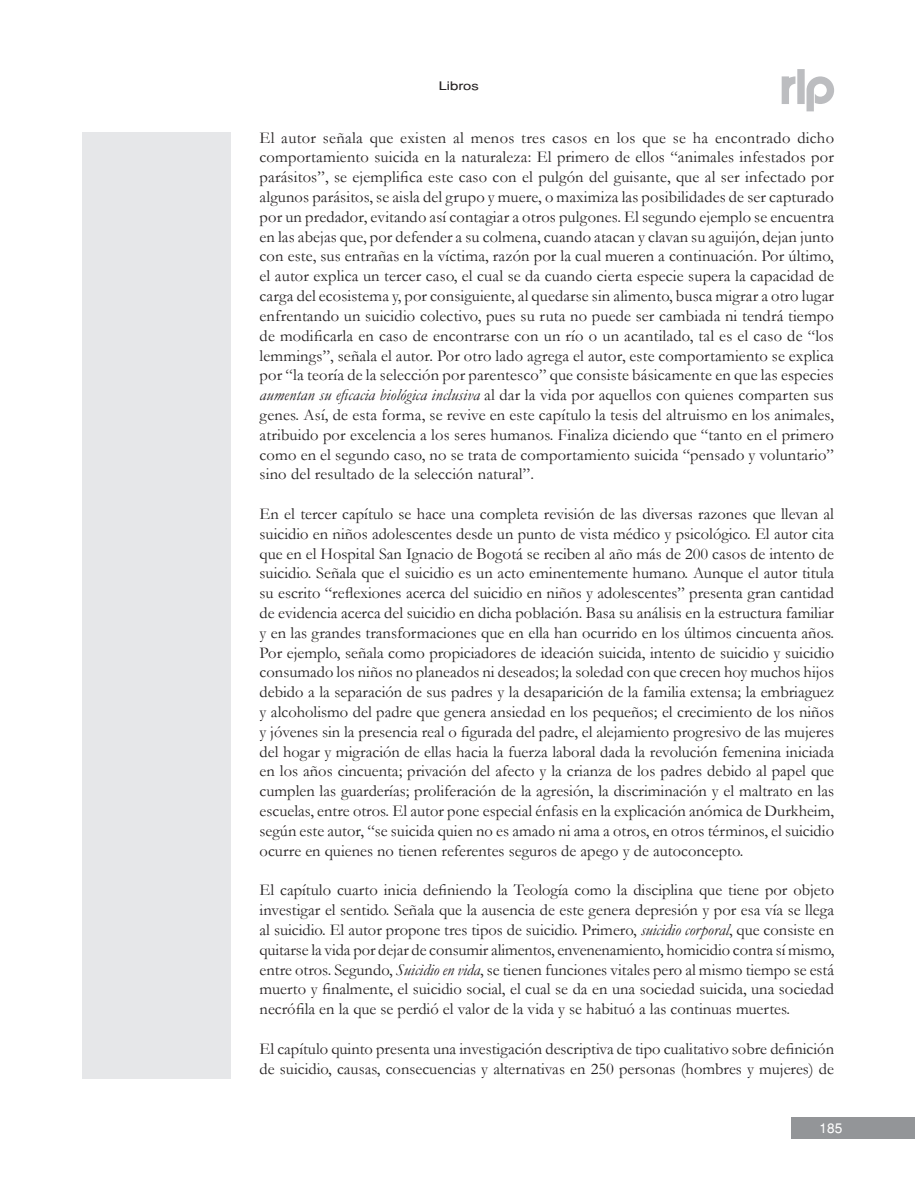
<style>
.page{position:relative;width:915px;height:1191px;background:#fff}
.page>*{position:absolute;margin:0;border:0;box-sizing:border-box;transform-origin:0 0}
.t1{font:16.5px/19.8px "Garamond";color:#231f20;text-align:justify}
.t2{font:13.5px "Helvetica";color:#fff}
.t3{font:11.7px "Helvetica";color:#231f20;scale:1.25 1}
.s1{font-style:italic}
</style>
<div class="page">
<div style="left:790px;top:1117px;width:124px;height:21px;background:#939598"></div>
<svg style="left:781px;top:69px;width:52px;height:42px"></svg>
<div style="left:82px;top:132px;width:149px;height:946px;background:#e6e7e9"></div>
<p class="t3" style="left:438px;top:78px;width:34px">Libros</p>
<p class="t1" style="left:259px;top:127px;width:575px">El autor señala que existen al menos tres casos en los que se ha encontrado dicho comportamiento suicida en la naturaleza: El primero de ellos “animales infestados por parásitos”, se ejemplifica este caso con el pulgón del guisante, que al ser infectado por algunos parásitos, se aisla del grupo y muere, o maximiza las posibilidades de ser capturado por un predador, evitando así contagiar a otros pulgones. El segundo ejemplo se encuentra en las abejas que, por defender a su colmena, cuando atacan y clavan su aguijón, dejan junto con este, sus entrañas en la víctima, razón por la cual mueren a continuación. Por último, el autor explica un tercer caso, el cual se da cuando cierta especie supera la capacidad de carga del ecosistema y, por consiguiente, al quedarse sin alimento, busca migrar a otro lugar enfrentando un suicidio colectivo, pues su ruta no puede ser cambiada ni tendrá tiempo de modificarla en caso de encontrarse con un río o un acantilado, tal es el caso de “los lemmings”, señala el autor. Por otro lado agrega el autor, este comportamiento se explica por “la teoría de la selección por parentesco” que consiste básicamente en que las especies <span class="s1">aumentan su eficacia biológica inclusiva</span> al dar la vida por aquellos con quienes comparten sus genes. Así, de esta forma, se revive en este capítulo la tesis del altruismo en los animales, atribuido por excelencia a los seres humanos. Finaliza diciendo que “tanto en el primero como en el segundo caso, no se trata de comportamiento suicida “pensado y voluntario” sino del resultado de la selección natural”.</p>
<p class="t1" style="left:259px;top:503px;width:576px">En el tercer capítulo se hace una completa revisión de las diversas razones que llevan al suicidio en niños adolescentes desde un punto de vista médico y psicológico. El autor cita que en el Hospital San Ignacio de Bogotá se reciben al año más de 200 casos de intento de suicidio. Señala que el suicidio es un acto eminentemente humano. Aunque el autor titula su escrito “reflexiones acerca del suicidio en niños y adolescentes” presenta gran cantidad de evidencia acerca del suicidio en dicha población. Basa su análisis en la estructura familiar y en las grandes transformaciones que en ella han ocurrido en los últimos cincuenta años.<br>Por ejemplo, señala como propiciadores de ideación suicida, intento de suicidio y suicidio consumado los niños no planeados ni deseados; la soledad con que crecen hoy muchos hijos debido a la separación de sus padres y la desaparición de la familia extensa; la embriaguez y alcoholismo del padre que genera ansiedad en los pequeños; el crecimiento de los niños y jóvenes sin la presencia real o figurada del padre, el alejamiento progresivo de las mujeres del hogar y migración de ellas hacia la fuerza laboral dada la revolución femenina iniciada en los años cincuenta; privación del afecto y la crianza de los padres debido al papel que cumplen las guarderías; proliferación de la agresión, la discriminación y el maltrato en las escuelas, entre otros. El autor pone especial énfasis en la explicación anómica de Durkheim, según este autor, “se suicida quien no es amado ni ama a otros, en otros términos, el suicidio ocurre en quienes no tienen referentes seguros de apego y de autoconcepto.</p>
<p class="t1" style="left:259px;top:879px;width:576px">El capítulo cuarto inicia definiendo la Teología como la disciplina que tiene por objeto investigar el sentido. Señala que la ausencia de este genera depresión y por esa vía se llega al suicidio. El autor propone tres tipos de suicidio. Primero, <span class="s1">suicidio corporal</span>, que consiste en quitarse la vida por dejar de consumir alimentos, envenenamiento, homicidio contra sí mismo, entre otros. Segundo, <span class="s1">Suicidio en vida</span>, se tienen funciones vitales pero al mismo tiempo se está muerto y finalmente, el suicidio social, el cual se da en una sociedad suicida, una sociedad necrófila en la que se perdió el valor de la vida y se habituó a las continuas muertes.</p>
<p class="t1" style="left:259px;top:1038px;width:576px">El capítulo quinto presenta una investigación descriptiva de tipo cualitativo sobre definición de suicidio, causas, consecuencias y alternativas en 250 personas (hombres y mujeres) de</p>
<p class="t2" style="left:819px;top:1120px;width:24px">185</p>
</div>
